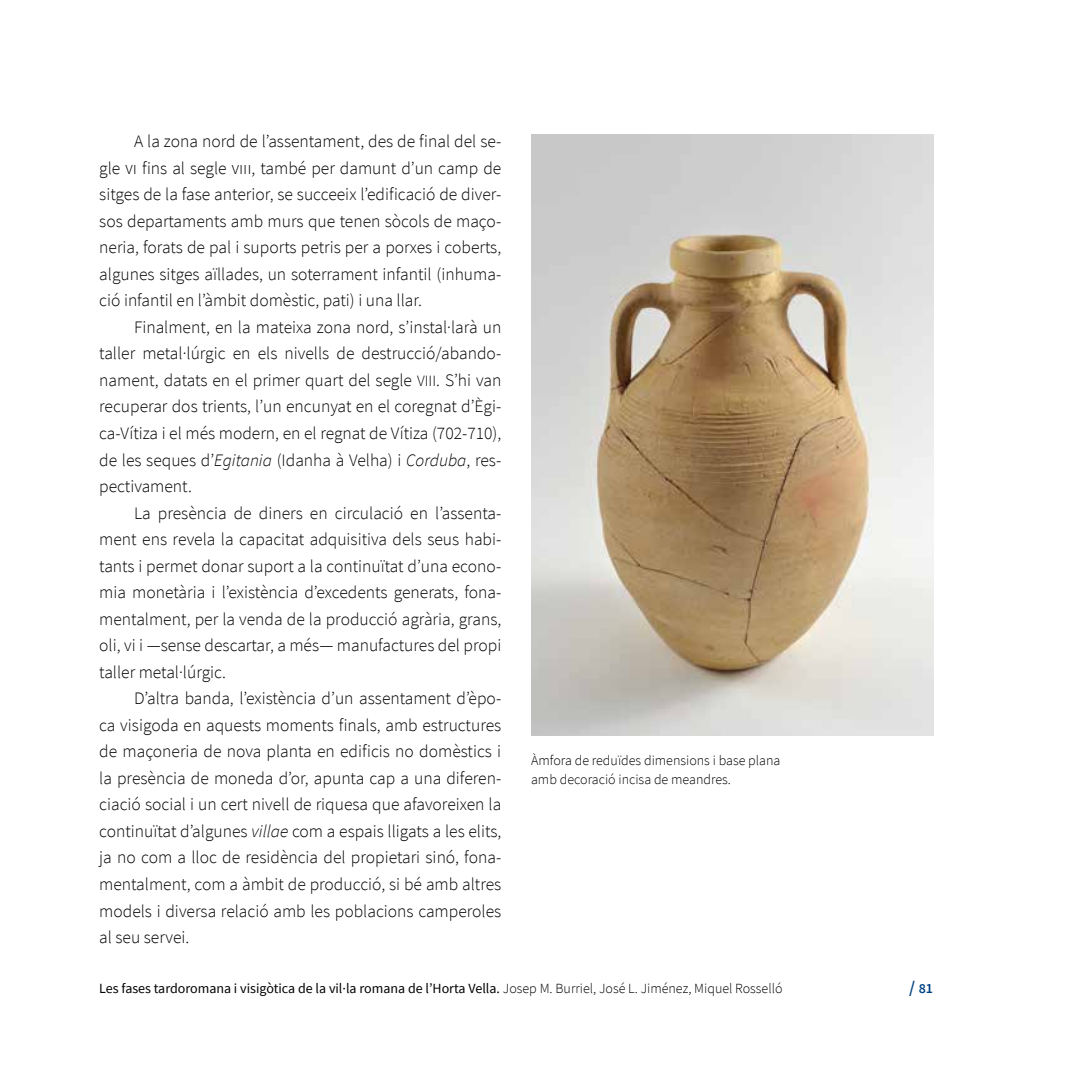
<style>
.page{position:relative;width:1092px;height:1092px;background:#fff}
.page>*{position:absolute;margin:0;border:0;box-sizing:border-box;transform-origin:0 0}
.t1{font:300 17.5px/26.4px "Source Sans Pro";color:#000;text-align:justify}
.t2{font:14px "Source Sans Pro";color:#000}
.t3{font:300 14px/19.2px "Source Sans Pro";color:#000}
.t4{font:600 14px "Source Sans Pro";color:#004383}
.s1{font-size:15.75px}
.s2{font-style:italic}
.s3{font-weight:300}
.s4{font-size:17.5px}
</style>
<div class="page">
<img style="left:531px;top:134px;width:402px;height:601px">
<p class="t1" style="left:99px;top:128px;width:403px;text-indent:35px">A la zona nord de l’assentament, des de final del se&shy;gle vi fins al segle viii, també per damunt d’un camp de sitges de la fase anterior, se succeeix l’edificació de diver&shy;sos departaments amb murs que tenen sòcols de maço&shy;neria, forats de pal i suports petris per a porxes i coberts, algunes sitges aïllades, un soterrament infantil (inhuma&shy;ció infantil en l’àmbit domèstic, pati) i una llar.</p>
<p class="t1" style="left:99px;top:314px;width:403px;text-indent:35px">Finalment, en la mateixa zona nord, s’instal·larà un taller metal·lúrgic en els nivells de destrucció/abando&shy;nament, datats en el primer quart del segle <span class="s1">VIII</span>. S’hi van recuperar dos trients, l’un encunyat en el coregnat d’Ègi&shy;ca-Vítiza i el més modern, en el regnat de Vítiza (702-710), de les seques d’<span class="s2">Egitania</span> (Idanha à Velha) i <span class="s2">Corduba</span>, res&shy;pectivament.</p>
<p class="t1" style="left:99px;top:499px;width:403px;text-indent:35px">La presència de diners en circulació en l’assenta&shy;ment ens revela la capacitat adquisitiva dels seus habi&shy;tants i permet donar suport a la continuïtat d’una econo&shy;mia monetària i l’existència d’excedents generats, fona&shy;mentalment, per la venda de la producció agrària, grans, oli, vi i —sense descartar, a més— manufactures del propi taller metal·lúrgic.</p>
<p class="t1" style="left:99px;top:685px;width:403px;text-indent:35px">D’altra banda, l’existència d’un assentament d’èpo&shy;ca visigoda en aquests moments finals, amb estructures de maçoneria de nova planta en edificis no domèstics i la presència de moneda d’or, apunta cap a una diferen&shy;ciació social i un cert nivell de riquesa que afavoreixen la continuïtat d’algunes <span class="s2">villae</span> com a espais lligats a les elits, ja no com a lloc de residència del propietari sinó, fona&shy;mentalment, com a àmbit de producció, si bé amb altres models i diversa relació amb les poblacions camperoles al seu servei.</p>
<p class="t3" style="left:531px;top:750px;width:251px">Àmfora de reduïdes dimensions i base plana amb decoració incisa de meandres.</p>
<p class="t2" style="left:99px;top:979px;width:684px">Les fases tardoromana i visigòtica de la vil·la romana de l’Horta Vella. <span class="s3">Josep M. Burriel, José L. Jiménez, Miquel Rosselló</span></p>
<p class="t4" style="left:909px;top:978px;width:25px"><span class="s4">/</span> 81</p>
</div>
